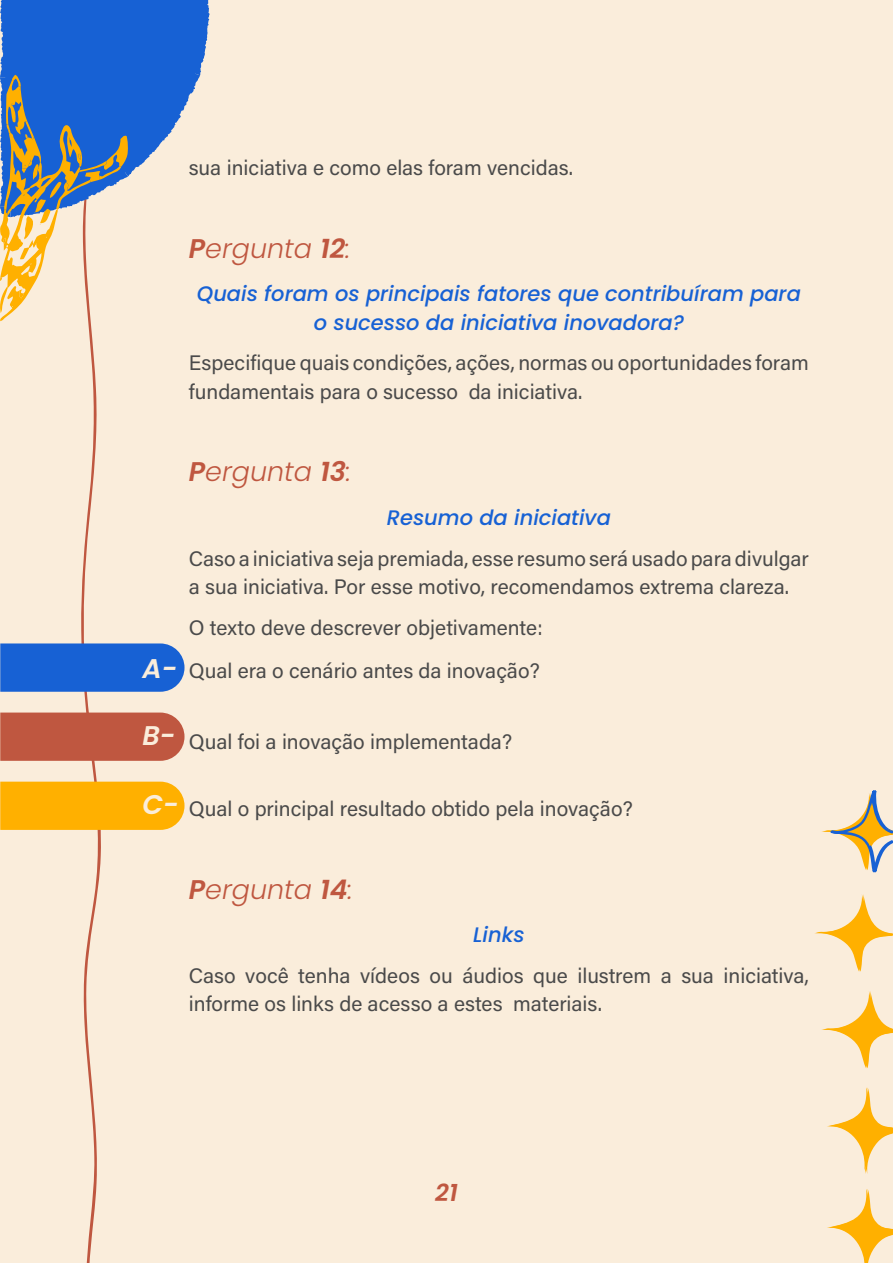
<style>
.page{position:relative;width:893px;height:1263px;background:#faeddb}
.page>*{position:absolute;margin:0;border:0;box-sizing:border-box;transform-origin:0 0}
.t1{font:italic 300 27px "Poppins";color:#bf5740}
.t2{font:italic 600 27px "Poppins";color:#faeddb}
.t3{font:italic 600 24px "Poppins";color:#bf5740}
.t4{font:21px/28.5px "Acumin Pro";color:#4a4a4a}
.t5{font:italic 500 21px/28.5px "Poppins";color:#1761d4;text-align:center}
.s1{font-weight:600}
</style>
<div class="page">
<svg style="left:0;top:0;width:210px;height:1263px"></svg>
<svg style="left:827px;top:1087px;width:66px;height:87px"></svg>
<svg style="left:814px;top:894px;width:79px;height:78px"></svg>
<svg style="left:827px;top:1189px;width:66px;height:74px"></svg>
<svg style="left:821px;top:991px;width:72px;height:77px"></svg>
<svg style="left:821px;top:790px;width:72px;height:83px"></svg>
<p class="t4" style="left:189px;top:153px;width:386px">sua iniciativa e como elas foram vencidas.</p>
<p class="t1" style="left:189px;top:233px;width:163px"><span class="s1">P</span>ergunta <span class="s1">12</span>:</p>
<p class="t5" style="left:197px;top:280px;width:606px">Quais foram os principais fatores que contribuíram para o sucesso da iniciativa inovadora?</p>
<p class="t4" style="left:189px;top:348px;width:621px">Especifique quais condições, ações, normas ou oportunidades foram fundamentais para o sucesso da iniciativa.</p>
<p class="t2" style="left:142px;top:652px;width:37px">A-</p>
<p class="t1" style="left:189px;top:456px;width:164px"><span class="s1">P</span>ergunta <span class="s1">13</span>:</p>
<p class="t5" style="left:387px;top:503px;width:226px">Resumo da iniciativa</p>
<p class="t4" style="left:189px;top:543px;width:621px">Caso a iniciativa seja premiada, esse resumo será usado para divulgar a sua iniciativa. Por esse motivo, recomendamos extrema clareza.</p>
<p class="t4" style="left:189px;top:604px;width:355px;line-height:43.5px">O texto deve descrever objetivamente:<br>Qual era o cenário antes da inovação?</p>
<p class="t2" style="left:142px;top:720px;width:35px">B-</p>
<p class="t4" style="left:189px;top:726px;width:325px">Qual foi a inovação implementada?</p>
<p class="t2" style="left:142px;top:789px;width:38px">C-</p>
<p class="t4" style="left:189px;top:793px;width:446px">Qual o principal resultado obtido pela inovação?</p>
<p class="t1" style="left:189px;top:873px;width:165px"><span class="s1">P</span>ergunta <span class="s1">14</span>:</p>
<p class="t5" style="left:473px;top:921px;width:53px">Links</p>
<p class="t4" style="left:189px;top:960px;width:621px">Caso você tenha vídeos ou áudios que ilustrem a sua iniciativa, informe os links de acesso a estes materiais.</p>
<p class="t3" style="left:435px;top:1179px;width:24px">21</p>
</div>
